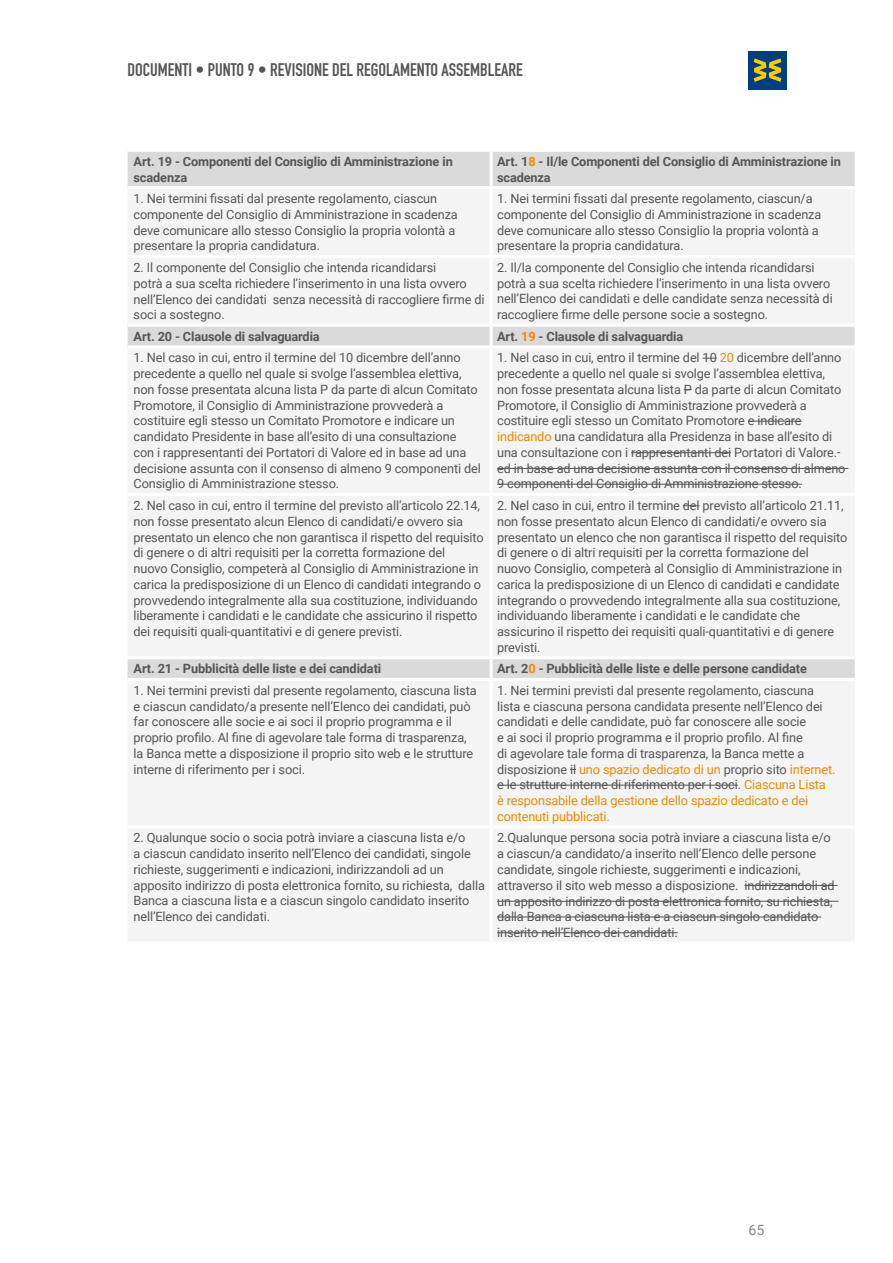
<style>
.page{position:relative;width:893px;height:1263px;background:#fff}
.page>*{position:absolute;margin:0;border:0;box-sizing:border-box;transform-origin:0 0}
.t1{font:18px "DIN Engschrift Std";color:#565656}
.t2{font:14.1px "Roboto";color:#878786}
.t3{font:12.75px/15.8px "Roboto";letter-spacing:-.01em;color:#565656}
.t4{font:700 12.75px/15.8px "Roboto";letter-spacing:-.01em;color:#565656}
.s1{color:#f18900}
</style>
<div class="page">
<div style="left:748px;top:51px;width:39px;height:38px;background:#003e84"></div>
<svg style="left:754px;top:58px;width:27px;height:24px"></svg>
<div style="left:128px;top:152px;width:727px;height:34px;background:#dadada"></div>
<div style="left:128px;top:190px;width:727px;height:751px;background:#f4f4f4"></div>
<hr style="left:490px;top:152px;width:3px;height:34px;background:#fff">
<hr style="left:490px;top:189px;width:3px;height:66px;background:#fff">
<hr style="left:128px;top:255px;width:363px;height:3px;background:#fff">
<hr style="left:491px;top:255px;width:364px;height:3px;background:#fff">
<hr style="left:490px;top:258px;width:3px;height:66px;background:#fff">
<hr style="left:128px;top:324px;width:363px;height:3px;background:#fff">
<hr style="left:491px;top:324px;width:364px;height:3px;background:#fff">
<hr style="left:490px;top:327px;width:3px;height:18px;background:#fff">
<hr style="left:128px;top:345px;width:363px;height:3px;background:#fff">
<hr style="left:491px;top:345px;width:364px;height:3px;background:#fff">
<hr style="left:490px;top:348px;width:3px;height:145px;background:#fff">
<hr style="left:128px;top:493px;width:363px;height:3px;background:#fff">
<hr style="left:491px;top:493px;width:364px;height:3px;background:#fff">
<hr style="left:490px;top:496px;width:3px;height:160px;background:#fff">
<hr style="left:128px;top:656px;width:363px;height:3px;background:#fff">
<hr style="left:491px;top:656px;width:364px;height:3px;background:#fff">
<hr style="left:490px;top:659px;width:3px;height:19px;background:#fff">
<hr style="left:128px;top:678px;width:363px;height:3px;background:#fff">
<hr style="left:491px;top:678px;width:364px;height:3px;background:#fff">
<hr style="left:490px;top:681px;width:3px;height:144px;background:#fff">
<hr style="left:128px;top:825px;width:363px;height:3px;background:#fff">
<hr style="left:491px;top:825px;width:364px;height:3px;background:#fff">
<hr style="left:490px;top:828px;width:3px;height:113px;background:#fff">
<svg style="left:703px;top:358px;width:14px;height:1px"></svg>
<hr style="left:748px;top:421px;width:54px;height:1px;background:#565656">
<hr style="left:631px;top:452px;width:100px;height:1px;background:#565656">
<hr style="left:497px;top:468px;width:351px;height:1px;background:#565656">
<hr style="left:497px;top:484px;width:305px;height:1px;background:#565656">
<svg style="left:683px;top:505px;width:17px;height:1px"></svg>
<hr style="left:497px;top:785px;width:241px;height:1px;background:#565656">
<hr style="left:744px;top:885px;width:94px;height:1px;background:#565656">
<hr style="left:497px;top:901px;width:342px;height:1px;background:#565656">
<hr style="left:497px;top:917px;width:324px;height:1px;background:#565656">
<hr style="left:497px;top:932px;width:181px;height:1px;background:#565656">
<h1 class="t1" style="left:128px;top:59px;width:397px">DOCUMENTI • PUNTO 9 • REVISIONE DEL REGOLAMENTO ASSEMBLEARE</h1>
<p class="t4" style="left:134px;top:153px;width:321px">Art. 19 - Componenti del Consiglio di Amministrazione in scadenza</p>
<p class="t4" style="left:497px;top:153px;width:345px">Art. 1<span class="s1">8</span> - Il/le Componenti del Consiglio di Amministrazione in scadenza</p>
<p class="t3" style="left:134px;top:190px;width:326px">1. Nei termini fissati dal presente regolamento, ciascun componente del Consiglio di Amministrazione in scadenza deve comunicare allo stesso Consiglio la propria volontà a presentare la propria candidatura.</p>
<p class="t3" style="left:497px;top:190px;width:326px">1. Nei termini fissati dal presente regolamento, ciascun/a componente del Consiglio di Amministrazione in scadenza deve comunicare allo stesso Consiglio la propria volontà a presentare la propria candidatura.</p>
<p class="t3" style="left:134px;top:259px;width:353px">2. Il componente del Consiglio che intenda ricandidarsi<br>potrà a sua scelta richiedere l’inserimento in una lista ovvero nell’Elenco dei candidati senza necessità di raccogliere firme di soci a sostegno.</p>
<p class="t3" style="left:497px;top:259px;width:337px">2. Il/la componente del Consiglio che intenda ricandidarsi potrà a sua scelta richiedere l’inserimento in una lista ovvero nell’Elenco dei candidati e delle candidate senza necessità di raccogliere firme delle persone socie a sostegno.</p>
<p class="t4" style="left:134px;top:328px;width:188px">Art. 20 - Clausole di salvaguardia</p>
<p class="t4" style="left:497px;top:328px;width:188px">Art. <span class="s1">19</span> - Clausole di salvaguardia</p>
<p class="t3" style="left:134px;top:349px;width:349px">1. Nel caso in cui, entro il termine del 10 dicembre dell’anno precedente a quello nel quale si svolge l’assemblea elettiva, non fosse presentata alcuna lista P da parte di alcun Comitato Promotore, il Consiglio di Amministrazione provvederà a costituire egli stesso un Comitato Promotore e indicare un candidato Presidente in base all’esito di una consultazione<br>con i rappresentanti dei Portatori di Valore ed in base ad una decisione assunta con il consenso di almeno 9 componenti del Consiglio di Amministrazione stesso.</p>
<p class="t3" style="left:497px;top:349px;width:350px">1. Nel caso in cui, entro il termine del 10 <span class="s1">20</span> dicembre dell’anno precedente a quello nel quale si svolge l’assemblea elettiva, non fosse presentata alcuna lista P da parte di alcun Comitato Promotore, il Consiglio di Amministrazione provvederà a costituire egli stesso un Comitato Promotore e indicare <span class="s1">indicando</span> una candidatura alla Presidenza in base all’esito di una consultazione con i rappresentanti dei Portatori di Valore. ed in base ad una decisione assunta con il consenso di almeno 9 componenti del Consiglio di Amministrazione stesso.</p>
<p class="t3" style="left:134px;top:497px;width:352px">2. Nel caso in cui, entro il termine del previsto all’articolo 22.14, non fosse presentato alcun Elenco di candidati/e ovvero sia presentato un elenco che non garantisca il rispetto del requisito di genere o di altri requisiti per la corretta formazione del<br>nuovo Consiglio, competerà al Consiglio di Amministrazione in carica la predisposizione di un Elenco di candidati integrando o provvedendo integralmente alla sua costituzione, individuando liberamente i candidati e le candidate che assicurino il rispetto dei requisiti quali-quantitativi e di genere previsti.</p>
<p class="t3" style="left:497px;top:497px;width:352px">2. Nel caso in cui, entro il termine del previsto all’articolo 21.11, non fosse presentato alcun Elenco di candidati/e ovvero sia presentato un elenco che non garantisca il rispetto del requisito di genere o di altri requisiti per la corretta formazione del<br>nuovo Consiglio, competerà al Consiglio di Amministrazione in carica la predisposizione di un Elenco di candidati e candidate integrando o provvedendo integralmente alla sua costituzione, individuando liberamente i candidati e le candidate che assicurino il rispetto dei requisiti quali-quantitativi e di genere previsti.</p>
<p class="t4" style="left:134px;top:660px;width:249px">Art. 21 - Pubblicità delle liste e dei candidati</p>
<p class="t4" style="left:497px;top:660px;width:311px">Art. 2<span class="s1">0</span> - Pubblicità delle liste e delle persone candidate</p>
<p class="t3" style="left:134px;top:682px;width:345px">1. Nei termini previsti dal presente regolamento, ciascuna lista e ciascun candidato/a presente nell’Elenco dei candidati, può far conoscere alle socie e ai soci il proprio programma e il proprio profilo. Al fine di agevolare tale forma di trasparenza, la Banca mette a disposizione il proprio sito web e le strutture interne di riferimento per i soci.</p>
<p class="t3" style="left:497px;top:682px;width:340px">1. Nei termini previsti dal presente regolamento, ciascuna lista e ciascuna persona candidata presente nell’Elenco dei candidati e delle candidate, può far conoscere alle socie<br>e ai soci il proprio programma e il proprio profilo. Al fine<br>di agevolare tale forma di trasparenza, la Banca mette a disposizione il <span class="s1">uno spazio dedicato di un</span> proprio sito <span class="s1">internet. </span>e le strutture interne di riferimento per i soci. <span class="s1">Ciascuna Lista è responsabile della gestione dello spazio dedicato e dei contenuti pubblicati.</span></p>
<p class="t3" style="left:134px;top:829px;width:353px">2. Qualunque socio o socia potrà inviare a ciascuna lista e/o<br>a ciascun candidato inserito nell’Elenco dei candidati, singole richieste, suggerimenti e indicazioni, indirizzandoli ad un apposito indirizzo di posta elettronica fornito, su richiesta, dalla Banca a ciascuna lista e a ciascun singolo candidato inserito nell’Elenco dei candidati.</p>
<p class="t3" style="left:497px;top:829px;width:339px">2.Qualunque persona socia potrà inviare a ciascuna lista e/o a ciascun/a candidato/a inserito nell’Elenco delle persone candidate, singole richieste, suggerimenti e indicazioni, attraverso il sito web messo a disposizione. indirizzandoli ad un apposito indirizzo di posta elettronica fornito, su richiesta, dalla Banca a ciascuna lista e a ciascun singolo candidato inserito nell’Elenco dei candidati.</p>
<p class="t2" style="left:748px;top:1220px;width:17px">65</p>
</div>
